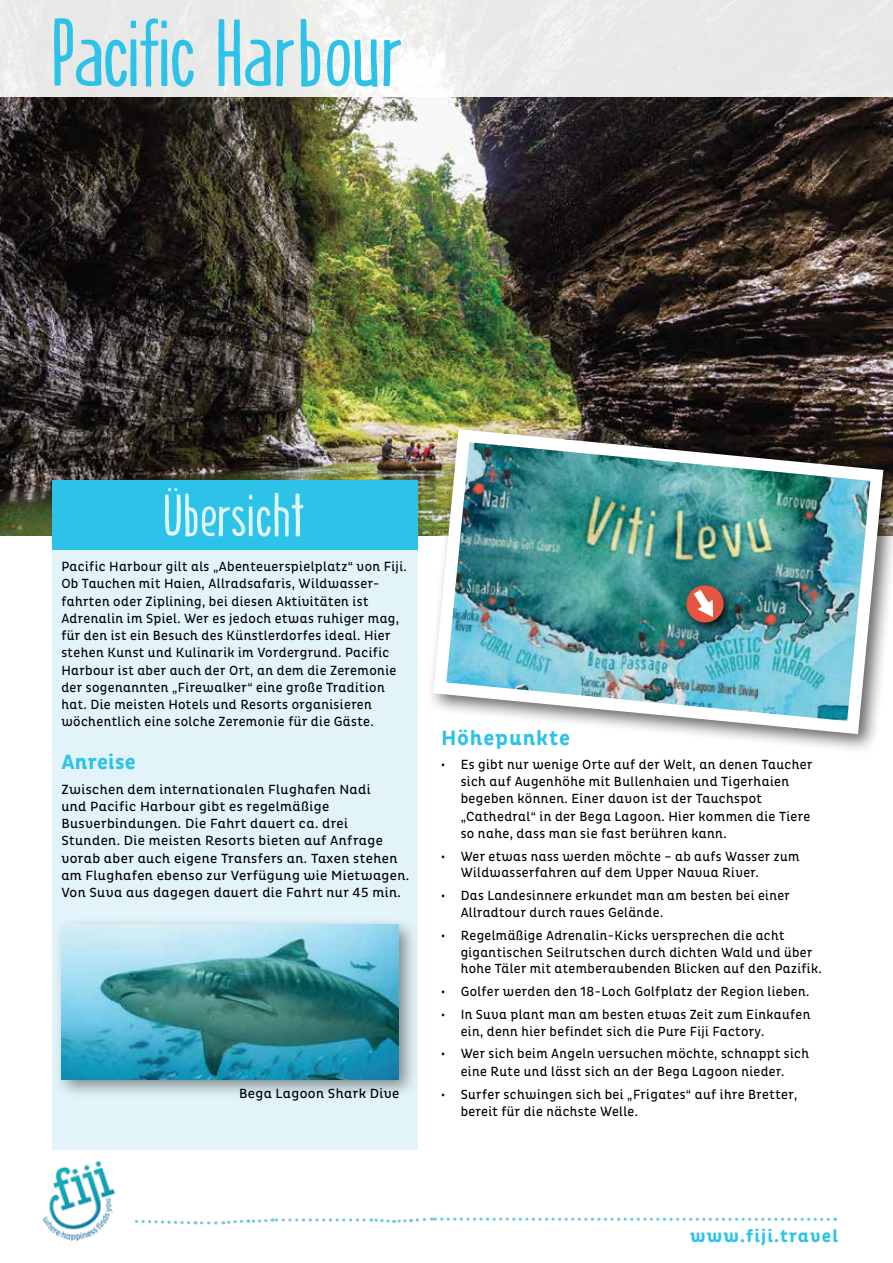
<style>
.page{position:relative;width:893px;height:1263px;background:#fff}
.page>*{position:absolute;margin:0;border:0;box-sizing:border-box;transform-origin:0 0}
.t1{font:89.85px "Bula";letter-spacing:.01em;color:#2dc3e9}
.t2{font:57px "Fiji 2017";letter-spacing:.02em;color:#fff}
.t3{font:700 21px "Pluto Cond";letter-spacing:.04em;color:#2dc3e9}
.t4{font:700 21px "Pluto Cond";letter-spacing:.01em;color:#2dc3e9}
.t5{font:700 18px "Pluto Cond";letter-spacing:.06em;color:#2dc3e9}
.t6{font:13.5px/17.2px "Pluto Cond";letter-spacing:.03em;color:#000;scale:.95 1}
.t7{font:13.5px/17.2px "Pluto Cond";letter-spacing:.03em;color:#000;scale:.96 1}
.t8{font:13.5px/17.2px "Pluto Cond";letter-spacing:.03em;color:#000}
</style>
<div class="page">
<img style="left:0;top:98px;width:893px;height:438px">
<div style="left:0;top:0;width:893px;height:98px;background:#e6e7e8"></div>
<div style="left:53px;top:480px;width:365px;height:70px;background:#2dc3e9"></div>
<div style="left:53px;top:550px;width:365px;height:599px;background:#e2f4fa"></div>
<div style="left:53px;top:917px;width:366px;height:182px;background:#000;opacity:.45"></div>
<img style="left:61px;top:925px;width:337px;height:154px">
<img style="left:42px;top:1161px;width:74px;height:81px">
<div style="left:426px;top:422px;width:467px;height:332px;background:#000;opacity:.6"></div>
<img style="left:427px;top:423px;width:463px;height:318px">
<div style="left:682px;top:581px;width:54px;height:54px;background:#000;opacity:.75"></div>
<svg style="left:686px;top:584px;width:38px;height:39px"></svg>
<svg style="left:135px;top:1217px;width:701px;height:8px"></svg>
<h1 class="t1" style="left:51px;top:15px;width:354px">Pacific Harbour</h1>
<h2 class="t2" style="left:164px;top:485px;width:142px">Übersicht</h2>
<p class="t7" style="left:61px;top:558px;width:361px">Pacific Harbour gilt als „Abenteuerspielplatz“ von Fiji.<br>Ob Tauchen mit Haien, Allradsafaris, Wildwasser&shy;fahrten oder Ziplining, bei diesen Aktivitäten ist Adrenalin im Spiel. Wer es jedoch etwas ruhiger mag, für den ist ein Besuch des Künstlerdorfes ideal. Hier stehen Kunst und Kulinarik im Vordergrund. Pacific Harbour ist aber auch der Ort, an dem die Zeremonie der sogenannten „Firewalker“ eine große Tradition hat. Die meisten Hotels und Resorts organisieren wöchentlich eine solche Zeremonie für die Gäste.</p>
<h3 class="t4" style="left:61px;top:750px;width:76px">Anreise</h3>
<p class="t8" style="left:61px;top:780px;width:349px">Zwischen dem internationalen Flughafen Nadi<br>und Pacific Harbour gibt es regelmäßige Busverbindungen. Die Fahrt dauert ca. drei Stunden. Die meisten Resorts bieten auf Anfrage vorab aber auch eigene Transfers an. Taxen stehen am Flughafen ebenso zur Verfügung wie Mietwagen.<br>Von Suva aus dagegen dauert die Fahrt nur 45 min.</p>
<p class="t8" style="left:239px;top:1085px;width:162px">Bega Lagoon Shark Dive</p>
<h3 class="t3" style="left:441px;top:726px;width:130px">Höhepunkte</h3>
<p class="t6" style="left:461px;top:756px;width:372px;text-indent:-20px">• Es gibt nur wenige Orte auf der Welt, an denen Taucher sich auf Augenhöhe mit Bullenhaien und Tigerhaien begeben können. Einer davon ist der Tauchspot „Cathedral“ in der Bega Lagoon. Hier kommen die Tiere so nahe, dass man sie fast berühren kann.</p>
<p class="t6" style="left:461px;top:848px;width:358px;line-height:16.5px;text-indent:-19px">• Wer etwas nass werden möchte – ab aufs Wasser zum<br>Wildwasserfahren auf dem Upper Navua River.</p>
<p class="t6" style="left:461px;top:887px;width:348px;line-height:16.5px;text-indent:-19px">• Das Landesinnere erkundet man am besten bei einer<br>Allradtour durch raues Gelände.</p>
<p class="t6" style="left:461px;top:927px;width:381px;line-height:16.8px;text-indent:-19px">• Regelmäßige Adrenalin-Kicks versprechen die acht gigantischen Seilrutschen durch dichten Wald und über hohe Täler mit atemberaubenden Blicken auf den Pazifik.</p>
<p class="t6" style="left:441px;top:983px;width:389px">• Golfer werden den 18-Loch Golfplatz der Region lieben.</p>
<p class="t6" style="left:461px;top:1006px;width:370px;line-height:16.5px;text-indent:-19px">• In Suva plant man am besten etwas Zeit zum Einkaufen ein, denn hier befindet sich die Pure Fiji Factory.</p>
<p class="t6" style="left:441px;top:1045px;width:389px;text-align:center">• Wer sich beim Angeln versuchen möchte, schnappt sich eine Rute und lässt sich an der Bega Lagoon nieder.</p>
<p class="t6" style="left:461px;top:1087px;width:356px;line-height:16.5px;text-indent:-19px">• Surfer schwingen sich bei „Frigates“ auf ihre Bretter, bereit für die nächste Welle.</p>
<h3 class="t5" style="left:690px;top:1226px;width:149px">www.fiji.travel</h3>
</div>
